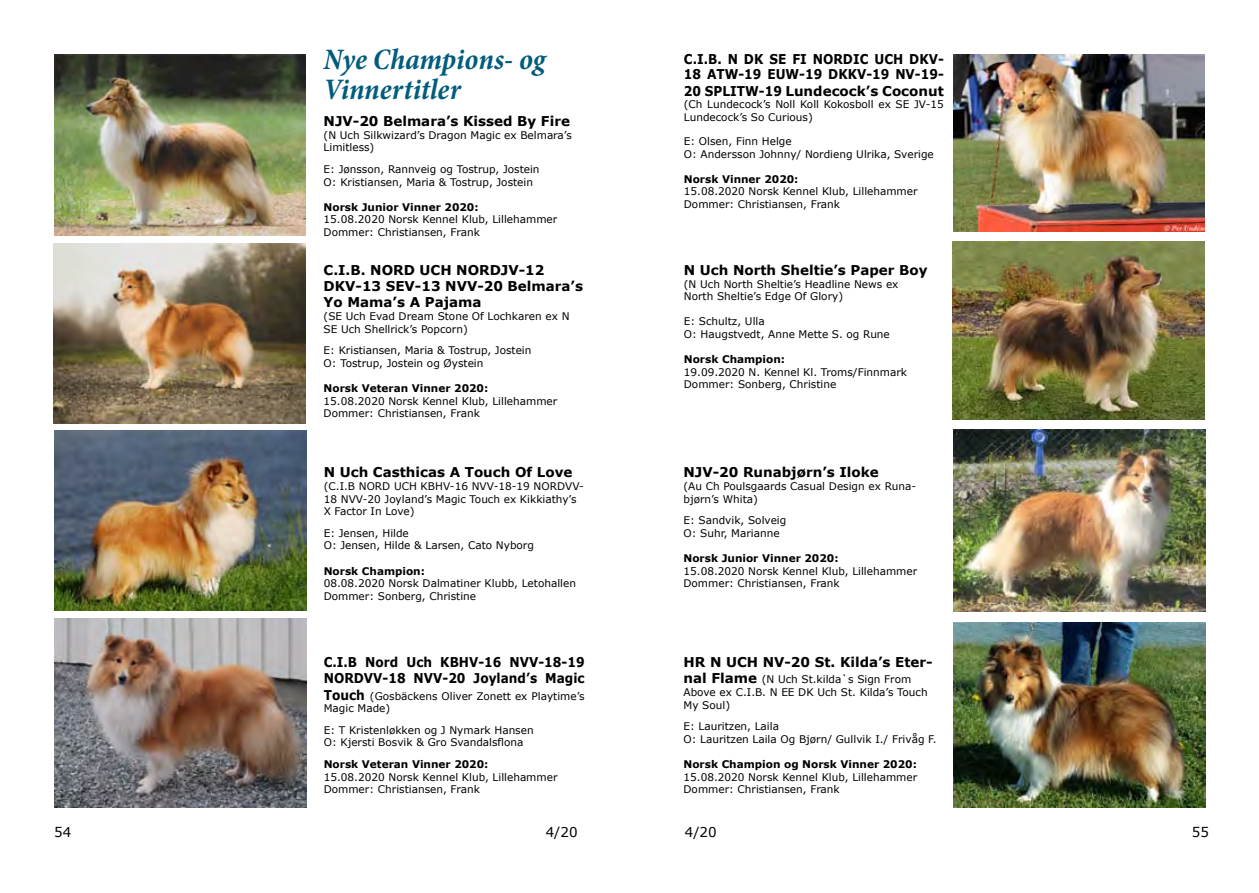
<style>
.page{position:relative;width:1259px;height:893px;background:#fff}
.page>*{position:absolute;margin:0;border:0;box-sizing:border-box;transform-origin:0 0}
.t1{font:italic 700 condensed 30px/30px "Minion Pro";letter-spacing:-.005em;color:#005c7d}
.t2{font:700 13.5px/16.2px "Verdana";color:#000}
.t3{font:700 13.5px/15.6px "Verdana";color:#000;scale:.9 1}
.t4{font:13.5px "Verdana";color:#000}
.t5{font:10.5px/12.6px "Verdana";color:#000}
.t6{font:700 10.5px "Verdana";color:#000}
.s1{font-weight:700;font-size:13.5px}
.s2{color:#000101}
</style>
<div class="page">
<img style="left:54px;top:431px;width:252px;height:180px">
<img style="left:54px;top:54px;width:252px;height:182px">
<img style="left:54px;top:619px;width:252px;height:189px">
<img style="left:953px;top:54px;width:251px;height:178px">
<img style="left:952px;top:241px;width:252px;height:179px">
<img style="left:953px;top:622px;width:252px;height:186px">
<img style="left:953px;top:430px;width:252px;height:181px">
<img style="left:54px;top:243px;width:252px;height:181px">
<h1 class="t1" style="left:324px;top:44px;width:223px">Nye Champions- og<br>Vinnertitler</h1>
<p class="t2" style="left:324px;top:113px;width:248px">NJV-20 Belmara’s Kissed By Fire</p>
<p class="t5" style="left:324px;top:129px;width:250px">(N Uch Silkwizard’s Dragon Magic ex Belmara’s<br>Limitless)</p>
<p class="t5" style="left:324px;top:163px;width:217px">E: Jønsson, Rannveig og Tostrup, Jostein<br>O: Kristiansen, Maria &amp; Tostrup, Jostein</p>
<p class="t6" style="left:324px;top:200px;width:157px">Norsk Junior Vinner 2020:</p>
<p class="t5" style="left:324px;top:213px;width:235px">15.08.2020 Norsk Kennel Klub, Lillehammer<br>Dommer: Christiansen, Frank</p>
<p class="t2" style="left:324px;top:262px;width:261px">C.I.B. NORD UCH NORDJV-12<br>DKV-13 SEV-13 NVV-20 Belmara’s<br>Yo Mama’s A Pajama</p>
<p class="t5" style="left:324px;top:310px;width:247px">(SE Uch Evad Dream Stone Of Lochkaren ex N<br>SE Uch Shellrick’s Popcorn)</p>
<p class="t5" style="left:324px;top:344px;width:209px">E: Kristiansen, Maria &amp; Tostrup, Jostein<br>O: Tostrup, Jostein og Øystein</p>
<p class="t6" style="left:324px;top:381px;width:166px">Norsk Veteran Vinner 2020:</p>
<p class="t5" style="left:324px;top:394px;width:235px">15.08.2020 Norsk Kennel Klub, Lillehammer<br>Dommer: Christiansen, Frank</p>
<p class="t2" style="left:324px;top:464px;width:250px">N Uch Casthicas A Touch Of Love</p>
<p class="t5" style="left:324px;top:480px;width:262px">(C.I.B NORD UCH KBHV-16 NVV-18-19 NORDVV-<br>18 NVV-20 Joyland’s Magic Touch ex Kikkiathy’s<br>X Factor In Love)</p>
<p class="t5" style="left:324px;top:527px;width:212px">E: Jensen, Hilde<br>O: Jensen, Hilde &amp; Larsen, Cato Nyborg</p>
<p class="t6" style="left:324px;top:563px;width:103px">Norsk Champion:</p>
<p class="t5" style="left:324px;top:577px;width:254px">08.08.2020 Norsk Dalmatiner Klubb, Letohallen<br>Dommer: Sonberg, Christine</p>
<p class="t3" style="left:324px;top:654px;width:291px;line-height:16.2px">C.I.B Nord Uch KBHV-16 NVV-18-19<br>NORDVV-18 NVV-20 Joyland’s Magic</p>
<p class="t5" style="left:324px;top:689px;width:262px"><span class="s1">Touch</span> (Gosbäckens Oliver Zonett ex Playtime’s<br>Magic Made)</p>
<p class="t5" style="left:324px;top:724px;width:211px">E: T Kristenløkken og J Nymark Hansen<br>O: Kjersti Bosvik &amp; Gro Svandalsflona</p>
<p class="t6" style="left:324px;top:757px;width:166px">Norsk Veteran Vinner 2020:</p>
<p class="t5" style="left:324px;top:770px;width:235px">15.08.2020 Norsk Kennel Klub, Lillehammer<br>Dommer: Christiansen, Frank</p>
<p class="t3" style="left:684px;top:51px;width:290px;text-align:justify">C.I.B. N DK SE FI NORDIC UCH DKV-18 ATW-19 EUW-19 DKKV-19 NV-19- 20 SPLITW-19 Lundecock’s Coconut</p>
<p class="t5" style="left:684px;top:98px;width:261px">(Ch Lundecock’s Noll Koll Kokosboll ex SE JV-15<br>Lundecock’s So Curious)</p>
<p class="t5" style="left:684px;top:135px;width:251px">E: Olsen, Finn Helge<br>O: Andersson Johnny/ Nordieng Ulrika, Sverige</p>
<p class="t6" style="left:684px;top:171px;width:116px">Norsk Vinner 2020:</p>
<p class="t5" style="left:684px;top:185px;width:235px">15.08.2020 Norsk Kennel Klub, Lillehammer<br>Dommer: Christiansen, Frank</p>
<p class="t2" style="left:684px;top:262px;width:245px">N Uch North Sheltie’s Paper Boy</p>
<p class="t5" style="left:684px;top:277px;width:216px">(N Uch North Sheltie’s Headline News ex<br>North Sheltie’s Edge Of Glory)</p>
<p class="t5" style="left:684px;top:315px;width:207px">E: <span class="s2">Schultz, Ulla<br></span>O: Haugstvedt, Anne Mette S. og Rune</p>
<p class="t6" style="left:684px;top:352px;width:103px">Norsk Champion:</p>
<p class="t5" style="left:684px;top:366px;width:225px">19.09.2020 N. Kennel Kl. Troms/Finnmark<br>Dommer: Sonberg, Christine</p>
<p class="t2" style="left:683px;top:464px;width:197px">NJV-20 Runabjørn’s Iloke</p>
<p class="t5" style="left:683px;top:480px;width:234px">(Au Ch Poulsgaards Casual Design ex Runa&shy;bjørn’s Whita)</p>
<p class="t5" style="left:683px;top:514px;width:104px">E: Sandvik, Solveig<br>O: Suhr, Marianne</p>
<p class="t6" style="left:683px;top:551px;width:157px">Norsk Junior Vinner 2020:</p>
<p class="t5" style="left:683px;top:564px;width:235px">15.08.2020 Norsk Kennel Klub, Lillehammer<br>Dommer: Christiansen, Frank</p>
<p class="t2" style="left:683px;top:654px;width:251px">HR N UCH NV-20 St. Kilda’s Eter-</p>
<p class="t5" style="left:683px;top:673px;width:246px"><span class="s1">nal Flame</span> (N Uch St.kilda`s Sign From<br>Above ex C.I.B. N EE DK Uch St. Kilda’s Touch<br>My Soul)</p>
<p class="t5" style="left:683px;top:720px;width:254px">E: Lauritzen, Laila<br>O: Lauritzen Laila Og Bjørn/ Gullvik I./ Frivåg F.</p>
<p class="t6" style="left:683px;top:757px;width:235px">Norsk Champion og Norsk Vinner 2020:</p>
<p class="t5" style="left:683px;top:770px;width:235px">15.08.2020 Norsk Kennel Klub, Lillehammer<br>Dommer: Christiansen, Frank</p>
<p class="t4" style="left:54px;top:822px;width:19px">54</p>
<p class="t4" style="left:546px;top:822px;width:33px">4/20</p>
<p class="t4" style="left:685px;top:822px;width:33px">4/20</p>
<p class="t4" style="left:1192px;top:822px;width:19px">55</p>
</div>
